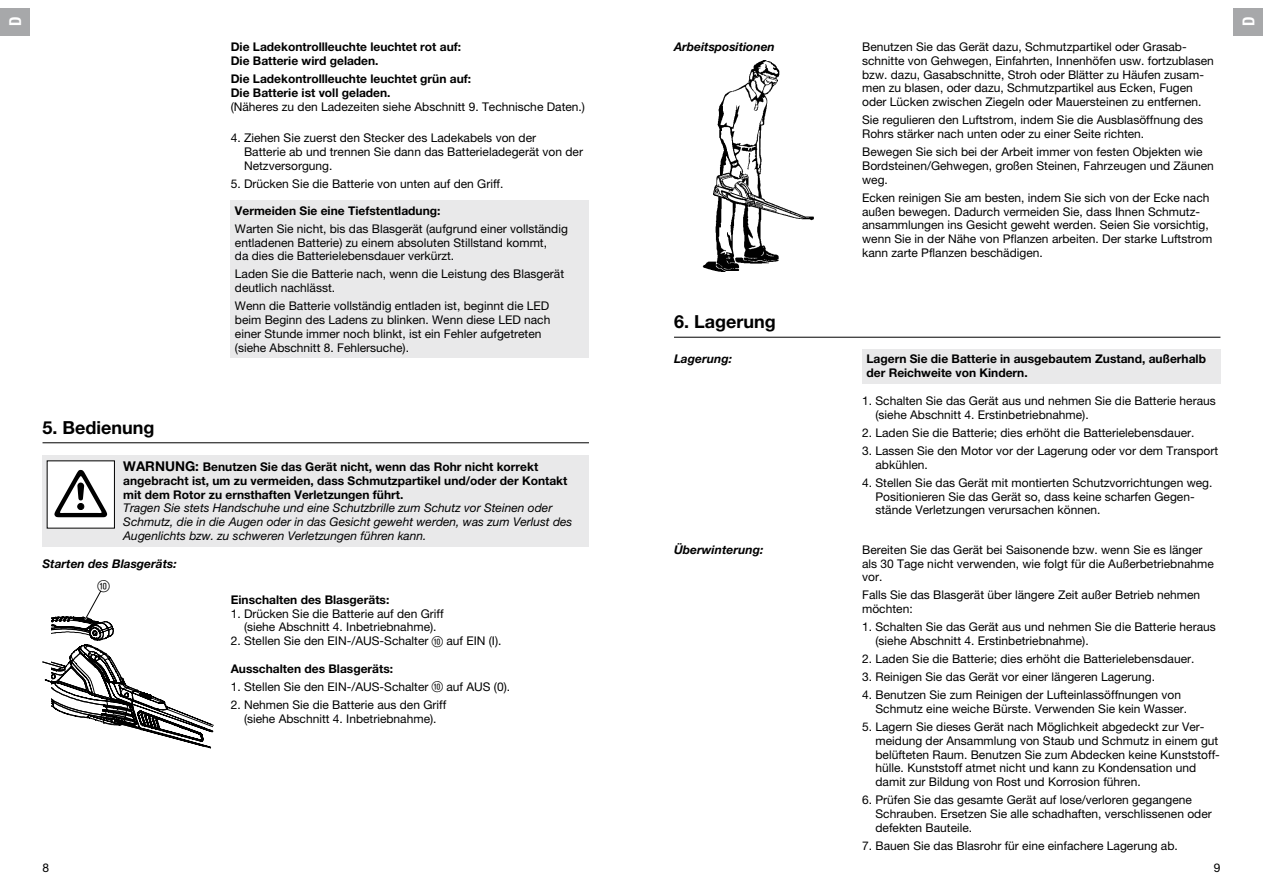
<style>
.page{position:relative;width:1263px;height:893px;background:#fff}
.page>*{position:absolute;margin:0;border:0;box-sizing:border-box;transform-origin:0 0}
.t1{font:700 18px "GARDENA Pro";color:#000}
.t2{font:16.5px "GARDENA Pro Bo Cond";color:#fff}
.t3{font:16.5px "Ziffernim Kreisund Quadrat BQ";color:#000}
.t4{font:12px/13.8px "GARDENA Pro";color:#000}
.t5{font:700 12px/13.8px "GARDENA Pro";color:#000}
.t6{font:italic 12px/13.8px "GARDENA Pro";color:#000}
.t7{font:italic 700 12px "GARDENA Pro";color:#000}
.s1{font-size:13.5px}
.s2{font-family:"Ziffernim Kreisund Quadrat BQ";font-size:15px}
</style>
<div class="page">
<div style="left:231px;top:201px;width:358px;height:157px;background:#e9e9ea"></div>
<div style="left:43px;top:455px;width:546px;height:91px;background:#e9e9ea"></div>
<hr style="left:43px;top:442px;width:546px;height:1px;background:#000">
<div style="left:47px;top:461px;width:67px;height:67px;background:#fff"></div>
<svg style="left:54px;top:470px;width:53px;height:47px"></svg>
<svg style="left:42px;top:590px;width:172px;height:158px"></svg>
<img style="left:702px;top:60px;width:78px;height:212px">
<img style="left:711px;top:165px;width:103px;height:61px">
<div style="left:862px;top:350px;width:358px;height:34px;background:#e9e9ea"></div>
<hr style="left:674px;top:337px;width:546px;height:1px;background:#000">
<div style="left:0;top:8px;width:30px;height:27px;background:#a7a8aa"></div>
<div style="left:1233px;top:8px;width:30px;height:27px;background:#a7a8aa"></div>
<h2 class="t2" style="left:5px;top:26px;width:11px;rotate:-90deg">D</h2>
<p class="t5" style="left:231px;top:40px;width:232px">Die Ladekontrollleuchte leuchtet rot auf:<br>Die Batterie wird geladen.</p>
<p class="t5" style="left:231px;top:71px;width:242px">Die Ladekontrollleuchte leuchtet grün auf:<br>Die Batterie ist voll geladen.</p>
<p class="t4" style="left:231px;top:99px;width:356px">(Näheres zu den Ladezeiten siehe Abschnitt 9. Technische Daten.)</p>
<p class="t4" style="left:244px;top:131px;width:340px;text-indent:-13px">4. Ziehen Sie zuerst den Stecker des Ladekabels von der<br>Batterie ab und trennen Sie dann das Batterieladegerät von der<br>Netzversorgung.</p>
<p class="t4" style="left:231px;top:177px;width:274px">5. Drücken Sie die Batterie von unten auf den Griff.</p>
<p class="t5" style="left:235px;top:203px;width:207px">Vermeiden Sie eine Tiefstentladung:</p>
<p class="t4" style="left:235px;top:221px;width:334px">Warten Sie nicht, bis das Blasgerät (aufgrund einer vollständig entladenen Batterie) zu einem absoluten Stillstand kommt,<br>da dies die Batterielebensdauer verkürzt.</p>
<p class="t4" style="left:235px;top:267px;width:331px">Laden Sie die Batterie nach, wenn die Leistung des Blasgerät deutlich nachlässt.</p>
<p class="t4" style="left:235px;top:299px;width:317px">Wenn die Batterie vollständig entladen ist, beginnt die LED beim Beginn des Ladens zu blinken. Wenn diese LED nach einer Stunde immer noch blinkt, ist ein Fehler aufgetreten (siehe Abschnitt 8. Fehlersuche).</p>
<h1 class="t1" style="left:43px;top:416px;width:114px">5. Bedienung</h1>
<p class="t5" style="left:123px;top:460px;width:446px"><span class="s1">WARNUNG:</span> Benutzen Sie das Gerät nicht, wenn das Rohr nicht korrekt angebracht ist, um zu vermeiden, dass Schmutzpartikel und/oder der Kontakt mit dem Rotor zu ernsthaften Verletzungen führt.</p>
<p class="t6" style="left:123px;top:501px;width:450px">Tragen Sie stets Handschuhe und eine Schutzbrille zum Schutz vor Steinen oder<br>Schmutz, die in die Augen oder in das Gesicht geweht werden, was zum Verlust des<br>Augenlichts bzw. zu schweren Verletzungen führen kann.</p>
<p class="t7" style="left:43px;top:556px;width:136px">Starten des Blasgeräts:</p>
<h2 class="t3" style="left:98px;top:576px;width:14px">0</h2>
<p class="t5" style="left:231px;top:592px;width:160px">Einschalten des Blasgeräts:</p>
<p class="t4" style="left:231px;top:606px;width:214px;text-align:center">1. Drücken Sie die Batterie auf den Griff (siehe Abschnitt 4. Inbetriebnahme).</p>
<p class="t4" style="left:231px;top:634px;width:272px">2. Stellen Sie den EIN-/AUS-Schalter <span class="s2">0</span> auf EIN (I).</p>
<p class="t5" style="left:231px;top:661px;width:164px">Ausschalten des Blasgeräts:</p>
<p class="t4" style="left:231px;top:679px;width:281px">1. Stellen Sie den EIN-/AUS-Schalter <span class="s2">0</span> auf AUS (0).</p>
<p class="t4" style="left:231px;top:698px;width:217px;text-align:center">2. Nehmen Sie die Batterie aus den Griff (siehe Abschnitt 4. Inbetriebnahme).</p>
<p class="t4" style="left:43px;top:860px;width:8px">8</p>
<p class="t7" style="left:674px;top:39px;width:102px">Arbeitspositionen</p>
<p class="t4" style="left:862px;top:40px;width:353px">Benutzen Sie das Gerät dazu, Schmutzpartikel oder Grasab&shy;schnitte von Gehwegen, Einfahrten, Innenhöfen usw. fortzublasen bzw. dazu, Gasabschnitte, Stroh oder Blätter zu Häufen zusam&shy;men zu blasen, oder dazu, Schmutzpartikel aus Ecken, Fugen oder Lücken zwischen Ziegeln oder Mauersteinen zu entfernen.</p>
<p class="t4" style="left:862px;top:113px;width:342px">Sie regulieren den Luftstrom, indem Sie die Ausblasöffnung des<br>Rohrs stärker nach unten oder zu einer Seite richten.</p>
<p class="t4" style="left:862px;top:145px;width:353px">Bewegen Sie sich bei der Arbeit immer von festen Objekten wie<br>Bordsteinen/Gehwegen, großen Steinen, Fahrzeugen und Zäunen weg.</p>
<p class="t4" style="left:862px;top:191px;width:352px">Ecken reinigen Sie am besten, indem Sie sich von der Ecke nach außen bewegen. Dadurch vermeiden Sie, dass Ihnen Schmutz&shy;ansammlungen ins Gesicht geweht werden. Seien Sie vorsichtig, wenn Sie in der Nähe von Pflanzen arbeiten. Der starke Luftstrom kann zarte Pflanzen beschädigen.</p>
<h1 class="t1" style="left:674px;top:311px;width:103px">6. Lagerung</h1>
<p class="t7" style="left:674px;top:352px;width:59px">Lagerung:</p>
<p class="t5" style="left:866px;top:352px;width:341px">Lagern Sie die Batterie in ausgebautem Zustand, außerhalb der Reichweite von Kindern.</p>
<p class="t4" style="left:875px;top:394px;width:342px;text-indent:-13px">1. Schalten Sie das Gerät aus und nehmen Sie die Batterie heraus (siehe Abschnitt 4. Erstinbetriebnahme).</p>
<p class="t4" style="left:862px;top:425px;width:334px">2. Laden Sie die Batterie; dies erhöht die Batterielebensdauer.</p>
<p class="t4" style="left:875px;top:444px;width:344px;text-indent:-13px">3. Lassen Sie den Motor vor der Lagerung oder vor dem Transport abkühlen.</p>
<p class="t4" style="left:875px;top:475px;width:338px;text-indent:-13px">4. Stellen Sie das Gerät mit montierten Schutzvorrichtungen weg.<br>Positionieren Sie das Gerät so, dass keine scharfen Gegen&shy;stände Verletzungen verursachen können.</p>
<p class="t7" style="left:674px;top:542px;width:91px">Überwinterung:</p>
<p class="t4" style="left:862px;top:542px;width:353px">Bereiten Sie das Gerät bei Saisonende bzw. wenn Sie es länger als 30 Tage nicht verwenden, wie folgt für die Außerbetriebnahme vor.</p>
<p class="t4" style="left:862px;top:588px;width:340px">Falls Sie das Blasgerät über längere Zeit außer Betrieb nehmen möchten:</p>
<p class="t4" style="left:875px;top:620px;width:342px;text-indent:-13px">1. Schalten Sie das Gerät aus und nehmen Sie die Batterie heraus (siehe Abschnitt 4. Erstinbetriebnahme).</p>
<p class="t4" style="left:862px;top:652px;width:334px">2. Laden Sie die Batterie; dies erhöht die Batterielebensdauer.</p>
<p class="t4" style="left:862px;top:670px;width:294px">3. Reinigen Sie das Gerät vor einer längeren Lagerung.</p>
<p class="t4" style="left:875px;top:688px;width:313px;text-indent:-13px">4. Benutzen Sie zum Reinigen der Lufteinlassöffnungen von<br>Schmutz eine weiche Bürste. Verwenden Sie kein Wasser.</p>
<p class="t4" style="left:875px;top:720px;width:346px;text-indent:-13px">5. Lagern Sie dieses Gerät nach Möglichkeit abgedeckt zur Ver&shy;meidung der Ansammlung von Staub und Schmutz in einem gut belüfteten Raum. Benutzen Sie zum Abdecken keine Kunststoff&shy;hülle. Kunststoff atmet nicht und kann zu Kondensation und damit zur Bildung von Rost und Korrosion führen.</p>
<p class="t4" style="left:875px;top:793px;width:338px;text-indent:-13px">6. Prüfen Sie das gesamte Gerät auf lose/verloren gegangene<br>Schrauben. Ersetzen Sie alle schadhaften, verschlissenen oder defekten Bauteile.</p>
<p class="t4" style="left:862px;top:839px;width:317px">7. Bauen Sie das Blasrohr für eine einfachere Lagerung ab.</p>
<p class="t4" style="left:1214px;top:860px;width:8px">9</p>
<h2 class="t2" style="left:1238px;top:26px;width:11px;rotate:-90deg">D</h2>
</div>
